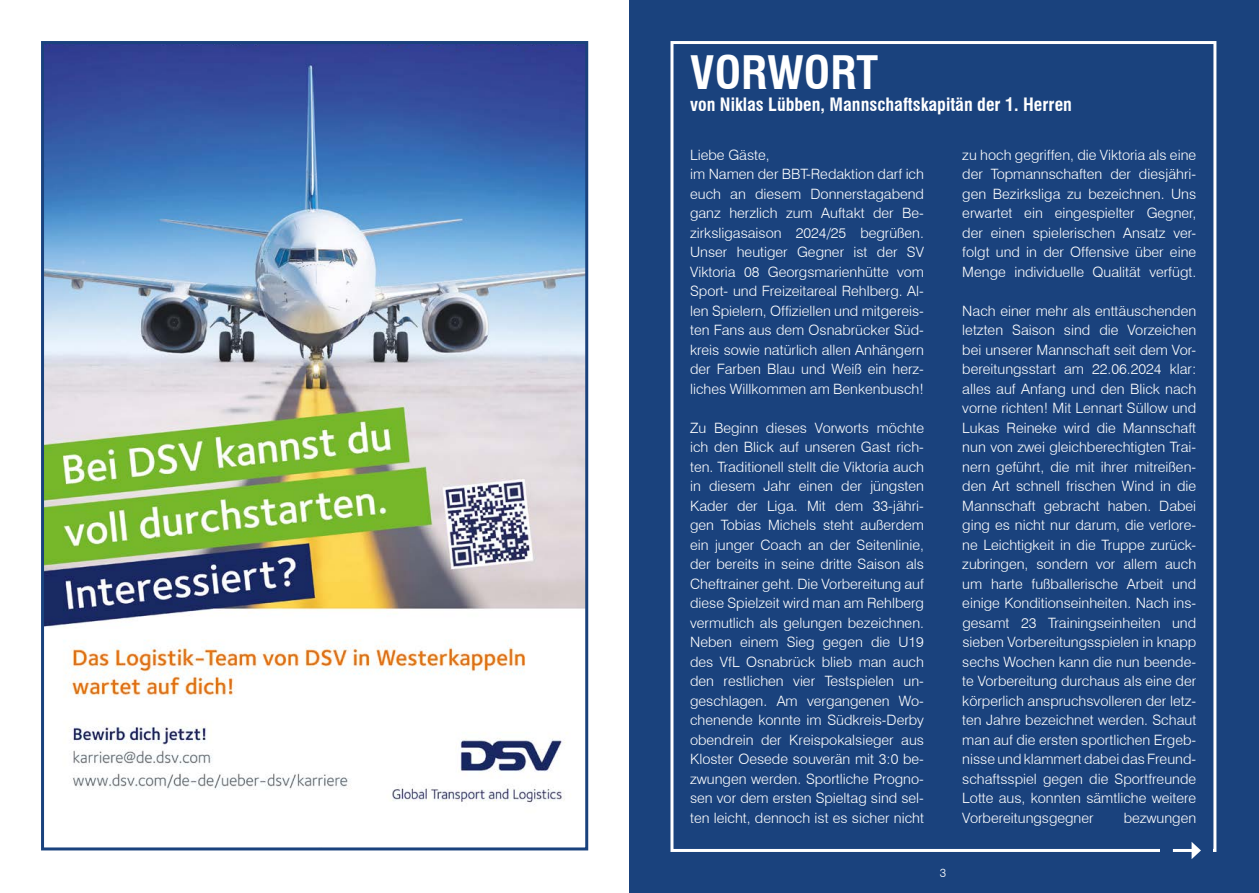
<style>
.page{position:relative;width:1259px;height:893px;background:#fff}
.page>*{position:absolute;margin:0;border:0;box-sizing:border-box;transform-origin:0 0}
.t1{font:700 condensed 45px "Swiss 721 BT";color:#fff}
.t2{font:700 condensed 18px "Swiss 721 BT";color:#fff}
.t3{font:300 14.25px/19.5px "Swiss 721 BT";color:#fff;text-align:justify}
.t4{font:300 12px "Swiss 721 BT";color:#fff}
</style>
<div class="page">
<div style="left:629px;top:0;width:630px;height:893px;background:#1a427d"></div>
<div style="left:670px;top:41px;width:546px;height:811px;border:3px solid #fff"></div>
<div style="left:1160px;top:835px;width:53px;height:25px;background:#1a427d"></div>
<hr style="left:1173px;top:849px;width:21px;height:3px;background:#fff">
<svg style="left:1191px;top:842px;width:10px;height:17px"></svg>
<img style="left:45px;top:45px;width:539px;height:758px">
<div style="left:41px;top:41px;width:547px;height:809px;border:3px solid #1a427d"></div>
<h1 class="t1" style="left:690px;top:46px;width:189px">VORWORT</h1>
<p class="t2" style="left:690px;top:94px;width:383px">von Niklas Lübben, Mannschaftskapitän der 1. Herren</p>
<p class="t3" style="left:690px;top:145px;width:235px;text-align:left">Liebe Gäste,<br>im Namen der BBT-Redaktion darf ich euch an diesem Donnerstagabend ganz herzlich zum Auftakt der Be&shy;zirksligasaison 2024/25 begrüßen.<br>Unser heutiger Gegner ist der SV Viktoria 08 Georgsmarienhütte vom Sport- und Freizeitareal Rehlberg. Al&shy;len Spielern, Offiziellen und mitgereis&shy;ten Fans aus dem Osnabrücker Süd&shy;kreis sowie natürlich allen Anhängern der Farben Blau und Weiß ein herz&shy;liches Willkommen am Benkenbusch!</p>
<p class="t3" style="left:690px;top:418px;width:235px">Zu Beginn dieses Vorworts möchte ich den Blick auf unseren Gast rich&shy;ten. Traditionell stellt die Viktoria auch in diesem Jahr einen der jüngsten Kader der Liga. Mit dem 33-jähri&shy;gen Tobias Michels steht außerdem ein junger Coach an der Seitenlinie, der bereits in seine dritte Saison als Cheftrainer geht. Die Vorbereitung auf diese Spielzeit wird man am Rehlberg vermutlich als gelungen bezeichnen.<br>Neben einem Sieg gegen die U19 des VfL Osnabrück blieb man auch den restlichen vier Testspielen un&shy;geschlagen. Am vergangenen Wo&shy;chenende konnte im Südkreis-Derby obendrein der Kreispokalsieger aus Kloster Oesede souverän mit 3:0 be&shy;zwungen werden. Sportliche Progno&shy;sen vor dem ersten Spieltag sind sel&shy;ten leicht, dennoch ist es sicher nicht</p>
<p class="t3" style="left:962px;top:145px;width:235px">zu hoch gegriffen, die Viktoria als eine der Topmannschaften der diesjähri&shy;gen Bezirksliga zu bezeichnen. Uns erwartet ein eingespielter Gegner, der einen spielerischen Ansatz ver&shy;folgt und in der Offensive über eine Menge individuelle Qualität verfügt.</p>
<p class="t3" style="left:962px;top:301px;width:235px">Nach einer mehr als enttäuschenden letzten Saison sind die Vorzeichen bei unserer Mannschaft seit dem Vor&shy;bereitungsstart am 22.06.2024 klar: alles auf Anfang und den Blick nach vorne richten! Mit Lennart Süllow und Lukas Reineke wird die Mannschaft nun von zwei gleichberechtigten Trai&shy;nern geführt, die mit ihrer mitreißen&shy;den Art schnell frischen Wind in die Mannschaft gebracht haben. Dabei ging es nicht nur darum, die verlore&shy;ne Leichtigkeit in die Truppe zurück&shy;zubringen, sondern vor allem auch um harte fußballerische Arbeit und einige Konditionseinheiten. Nach ins&shy;gesamt 23 Trainingseinheiten und sieben Vorbereitungsspielen in knapp sechs Wochen kann die nun beende&shy;te Vorbereitung durchaus als eine der körperlich anspruchsvolleren der letz&shy;ten Jahre bezeichnet werden. Schaut man auf die ersten sportlichen Ergeb&shy;nisse und klammert dabei das Freund&shy;schaftsspiel gegen die Sportfreunde Lotte aus, konnten sämtliche weitere Vorbereitungsgegner</p>
<p class="t3" style="left:1123px;top:808px;width:74px">bezwungen</p>
<p class="t4" style="left:940px;top:865px;width:8px">3</p>
</div>
